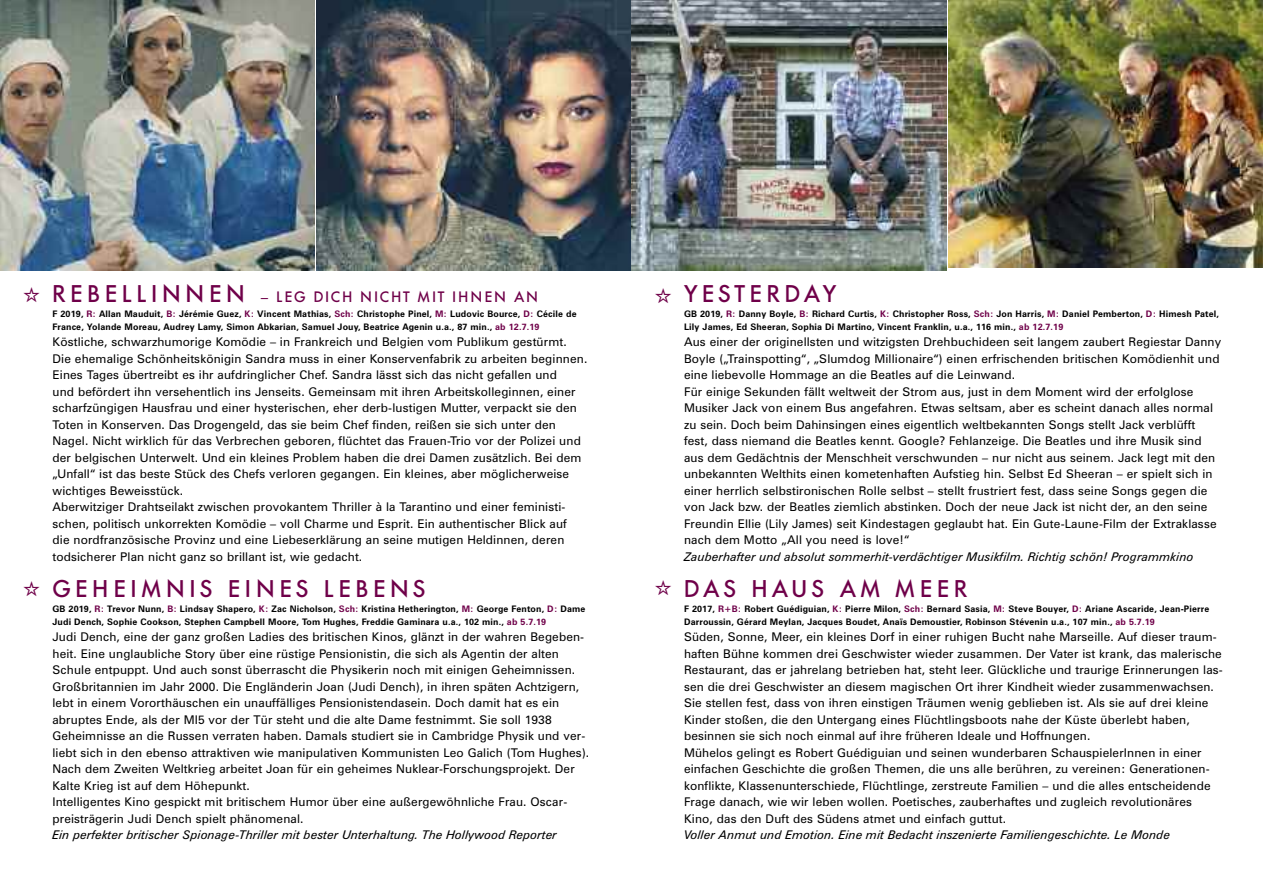
<style>
.page{position:relative;width:1263px;height:893px;background:#fff}
.page>*{position:absolute;margin:0;border:0;box-sizing:border-box;transform-origin:0 0}
.t1{font:500 24px "Futura BQ";letter-spacing:.18em;color:#6f0049}
.t2{font:500 24px "Futura BQ";letter-spacing:.21em;color:#6f0049}
.t3{font:500 15px "Futura BQ";letter-spacing:.135em;color:#6f0049}
.t4{font:12px/16.5px "Zurich BT";letter-spacing:.01em;color:#000}
.t5{font:italic 12px "Zurich BT";color:#000}
.t6{font:700 9px/12.8px "Zurich BT";letter-spacing:.015em;color:#000}
.s1{font-size:24px}
.s2{color:#6f0049}
</style>
<div class="page">
<img style="left:0;top:0;width:315px;height:270px">
<img style="left:317px;top:0;width:629px;height:270px">
<img style="left:948px;top:0;width:315px;height:268px">
<p class="t3" style="left:53px;top:289px;width:487px"><span class="s1">REBELLINNEN</span> – LEG DICH NICHT MIT IHNEN AN</p>
<p class="t6" style="left:53px;top:308px;width:526px">F 2019, <span class="s2">R:</span> Allan Mauduit, <span class="s2">B:</span> Jérémie Guez, <span class="s2">K:</span> Vincent Mathias, <span class="s2">Sch:</span> Christophe Pinel, <span class="s2">M:</span> Ludovic Bource, <span class="s2">D:</span> Cécile de<br>France, Yolande Moreau, Audrey Lamy, Simon Abkarian, Samuel Jouy, Beatrice Agenin u.a., 87 min., <span class="s2">ab 12.7.19</span></p>
<p class="t4" style="left:53px;top:335px;width:536px">Köstliche, schwarzhumorige Komödie – in Frankreich und Belgien vom Publikum gestürmt.<br>Die ehemalige Schönheitskönigin Sandra muss in einer Konservenfabrik zu arbeiten beginnen.<br>Eines Tages übertreibt es ihr aufdringlicher Chef. Sandra lässt sich das nicht gefallen und<br>und befördert ihn versehentlich ins Jenseits. Gemeinsam mit ihren Arbeitskolleginnen, einer scharfzüngigen Hausfrau und einer hysterischen, eher derb-lustigen Mutter, verpackt sie den Toten in Konserven. Das Drogengeld, das sie beim Chef finden, reißen sie sich unter den Nagel. Nicht wirklich für das Verbrechen geboren, flüchtet das Frauen-Trio vor der Polizei und der belgischen Unterwelt. Und ein kleines Problem haben die drei Damen zusätzlich. Bei dem „Unfall“ ist das beste Stück des Chefs verloren gegangen. Ein kleines, aber möglicherweise wichtiges Beweisstück.<br>Aberwitziger Drahtseilakt zwischen provokantem Thriller à la Tarantino und einer feministi&shy;schen, politisch unkorrekten Komödie – voll Charme und Esprit. Ein authentischer Blick auf<br>die nordfranzösische Provinz und eine Liebeserklärung an seine mutigen Heldinnen, deren todsicherer Plan nicht ganz so brillant ist, wie gedacht.</p>
<h1 class="t2" style="left:53px;top:575px;width:375px">GEHEIMNIS EINES LEBENS</h1>
<p class="t6" style="left:53px;top:603px;width:534px">GB 2019, <span class="s2">R:</span> Trevor Nunn, <span class="s2">B:</span> Lindsay Shapero, <span class="s2">K:</span> Zac Nicholson, <span class="s2">Sch:</span> Kristina Hetherington, <span class="s2">M:</span> George Fenton, <span class="s2">D:</span> Dame<br>Judi Dench, Sophie Cookson, Stephen Campbell Moore, Tom Hughes, Freddie Gaminara u.a., 102 min., <span class="s2">ab 5.7.19</span></p>
<p class="t4" style="left:52px;top:630px;width:538px">Judi Dench, eine der ganz großen Ladies des britischen Kinos, glänzt in der wahren Begeben&shy;heit. Eine unglaubliche Story über eine rüstige Pensionistin, die sich als Agentin der alten Schule entpuppt. Und auch sonst überrascht die Physikerin noch mit einigen Geheimnissen.<br>Großbritannien im Jahr 2000. Die Engländerin Joan (Judi Dench), in ihren späten Achtzigern, lebt in einem Vororthäuschen ein unauffälliges Pensionistendasein. Doch damit hat es ein abruptes Ende, als der MI5 vor der Tür steht und die alte Dame festnimmt. Sie soll 1938<br>Geheimnisse an die Russen verraten haben. Damals studiert sie in Cambridge Physik und ver&shy;liebt sich in den ebenso attraktiven wie manipulativen Kommunisten Leo Galich (Tom Hughes).<br>Nach dem Zweiten Weltkrieg arbeitet Joan für ein geheimes Nuklear-Forschungsprojekt. Der Kalte Krieg ist auf dem Höhepunkt.<br>Intelligentes Kino gespickt mit britischem Humor über eine außergewöhnliche Frau. Oscar&shy;preisträgerin Judi Dench spielt phänomenal.</p>
<p class="t5" style="left:52px;top:830px;width:506px">Ein perfekter britischer Spionage-Thriller mit bester Unterhaltung. The Hollywood Reporter</p>
<h1 class="t1" style="left:684px;top:280px;width:154px">YESTERDAY</h1>
<p class="t6" style="left:684px;top:308px;width:536px">GB 2019, <span class="s2">R:</span> Danny Boyle, <span class="s2">B:</span> Richard Curtis, <span class="s2">K:</span> Christopher Ross, <span class="s2">Sch:</span> Jon Harris, <span class="s2">M:</span> Daniel Pemberton, <span class="s2">D:</span> Himesh Patel,<br>Lily James, Ed Sheeran, Sophia Di Martino, Vincent Franklin, u.a., 116 min., <span class="s2">ab 12.7.19</span></p>
<p class="t4" style="left:684px;top:335px;width:539px">Aus einer der originellsten und witzigsten Drehbuchideen seit langem zaubert Regiestar Danny Boyle („Trainspotting“, „Slumdog Millionaire“) einen erfrischenden britischen Komödienhit und eine liebevolle Hommage an die Beatles auf die Leinwand.<br>Für einige Sekunden fällt weltweit der Strom aus, just in dem Moment wird der erfolglose Musiker Jack von einem Bus angefahren. Etwas seltsam, aber es scheint danach alles normal zu sein. Doch beim Dahinsingen eines eigentlich weltbekannten Songs stellt Jack verblüfft fest, dass niemand die Beatles kennt. Google? Fehlanzeige. Die Beatles und ihre Musik sind aus dem Gedächtnis der Menschheit verschwunden – nur nicht aus seinem. Jack legt mit den unbekannten Welthits einen kometenhaften Aufstieg hin. Selbst Ed Sheeran – er spielt sich in einer herrlich selbstironischen Rolle selbst – stellt frustriert fest, dass seine Songs gegen die von Jack bzw. der Beatles ziemlich abstinken. Doch der neue Jack ist nicht der, an den seine Freundin Ellie (Lily James) seit Kindestagen geglaubt hat. Ein Gute-Laune-Film der Extraklasse nach dem Motto „All you need is love!“</p>
<p class="t5" style="left:684px;top:552px;width:511px">Zauberhafter und absolut sommerhit-verdächtiger Musikfilm. Richtig schön! Programmkino</p>
<h1 class="t1" style="left:684px;top:575px;width:285px">DAS HAUS AM MEER</h1>
<p class="t6" style="left:684px;top:603px;width:527px">F 2017, <span class="s2">R+B:</span> Robert Guédiguian, <span class="s2">K:</span> Pierre Milon, <span class="s2">Sch:</span> Bernard Sasia, <span class="s2">M:</span> Steve Bouyer, <span class="s2">D:</span> Ariane Ascaride, Jean-Pierre<br>Darroussin, Gérard Meylan, Jacques Boudet, Anaïs Demoustier, Robinson Stévenin u.a., 107 min., <span class="s2">ab 5.7.19</span></p>
<p class="t4" style="left:684px;top:630px;width:540px">Süden, Sonne, Meer, ein kleines Dorf in einer ruhigen Bucht nahe Marseille. Auf dieser traum&shy;haften Bühne kommen drei Geschwister wieder zusammen. Der Vater ist krank, das malerische Restaurant, das er jahrelang betrieben hat, steht leer. Glückliche und traurige Erinnerungen las&shy;sen die drei Geschwister an diesem magischen Ort ihrer Kindheit wieder zusammenwachsen.<br>Sie stellen fest, dass von ihren einstigen Träumen wenig geblieben ist. Als sie auf drei kleine Kinder stoßen, die den Untergang eines Flüchtlingsboots nahe der Küste überlebt haben, besinnen sie sich noch einmal auf ihre früheren Ideale und Hoffnungen.<br>Mühelos gelingt es Robert Guédiguian und seinen wunderbaren SchauspielerInnen in einer einfachen Geschichte die großen Themen, die uns alle berühren, zu vereinen: Generationen&shy;konflikte, Klassenunterschiede, Flüchtlinge, zerstreute Familien – und die alles entscheidende Frage danach, wie wir leben wollen. Poetisches, zauberhaftes und zugleich revolutionäres Kino, das den Duft des Südens atmet und einfach guttut.</p>
<p class="t5" style="left:684px;top:830px;width:488px">Voller Anmut und Emotion. Eine mit Bedacht inszenierte Familiengeschichte. Le Monde</p>
</div>
